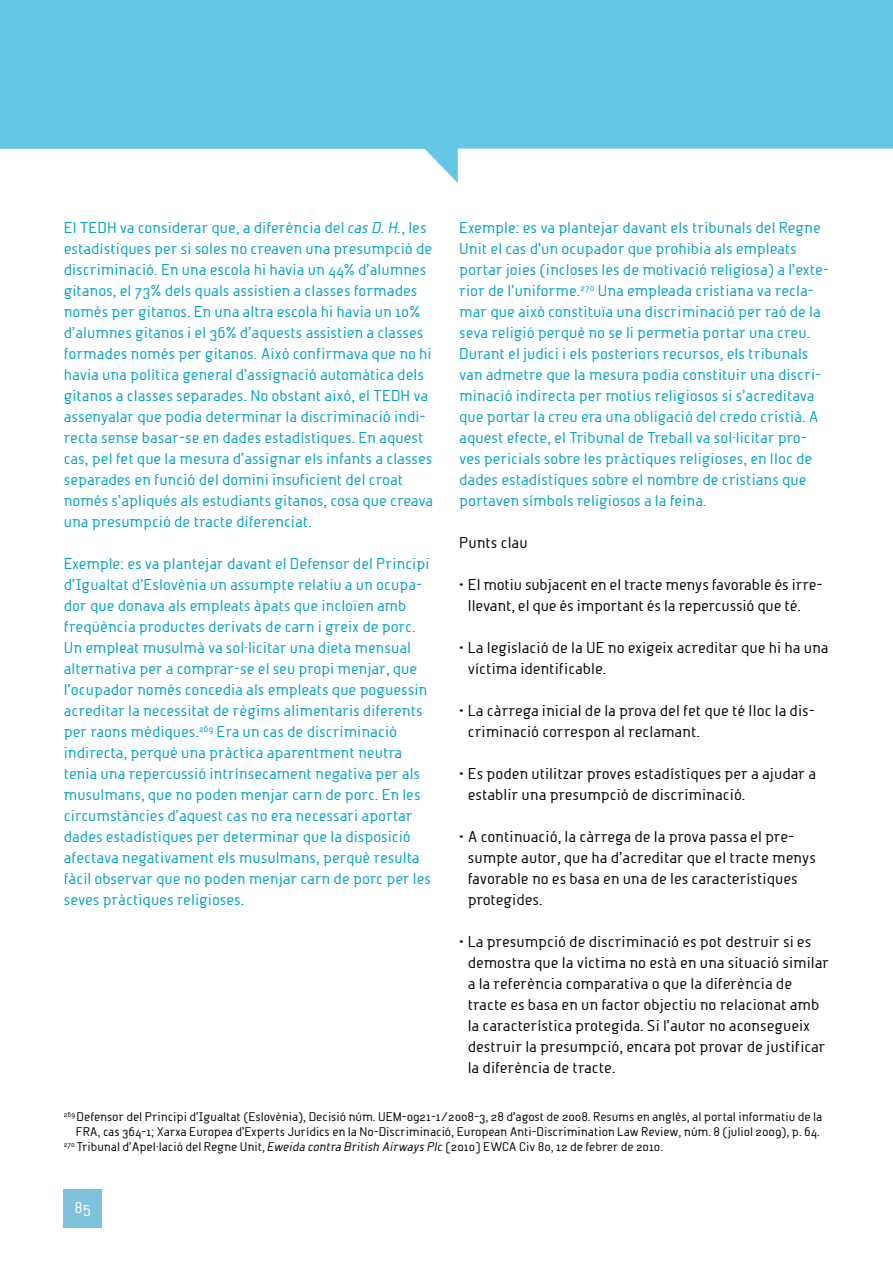
<style>
.page{position:relative;width:893px;height:1263px;background:#fff}
.page>*{position:absolute;margin:0;border:0;box-sizing:border-box;transform-origin:0 0}
.t1{font:15px/21px "Beta Semi Norm";color:#00a1c7}
.t2{font:15px/21px "Beta Semi Norm";color:#000}
.t3{font:15px "Beta Semi Norm";color:#fff}
.t4{font:12px "Beta Semi Norm";letter-spacing:-.005em;color:#000}
.s1{font-style:italic}
</style>
<div class="page">
<div style="left:64px;top:1189px;width:38px;height:39px;background:#7fc2db"></div>
<svg style="left:0;top:0;width:893px;height:183px;fill:#65c5e4"></svg>
<p class="t1" style="left:64px;top:217px;width:371px">El TEDH va considerar que, a diferència del <span class="s1">cas D. H.</span>, les estadístiques per si soles no creaven una presumpció de discriminació. En una escola hi havia un 44% d’alumnes gitanos, el 73% dels quals assistien a classes formades només per gitanos. En una altra escola hi havia un 10% d’alumnes gitanos i el 36% d’aquests assistien a classes formades només per gitanos. Això confirmava que no hi havia una política general d’assignació automàtica dels gitanos a classes separades. No obstant això, el TEDH va assenyalar que podia determinar la discriminació indi&shy;recta sense basar-se en dades estadístiques. En aquest cas, pel fet que la mesura d’assignar els infants a classes separades en funció del domini insuficient del croat només s’apliqués als estudiants gitanos, cosa que creava una presumpció de tracte diferenciat.</p>
<p class="t1" style="left:64px;top:553px;width:369px">Exemple: es va plantejar davant el Defensor del Principi d’Igualtat d’Eslovènia un assumpte relatiu a un ocupa&shy;dor que donava als empleats àpats que incloïen amb freqüència productes derivats de carn i greix de porc.<br>Un empleat musulmà va sol·licitar una dieta mensual alternativa per a comprar-se el seu propi menjar, que l’ocupador només concedia als empleats que poguessin acreditar la necessitat de règims alimentaris diferents per raons mèdiques.<sup>269</sup> Era un cas de discriminació indirecta, perquè una pràctica aparentment neutra tenia una repercussió intrínsecament negativa per als musulmans, que no poden menjar carn de porc. En les circumstàncies d’aquest cas no era necessari aportar dades estadístiques per determinar que la disposició afectava negativament els musulmans, perquè resulta fàcil observar que no poden menjar carn de porc per les seves pràctiques religioses.</p>
<p class="t1" style="left:459px;top:217px;width:371px">Exemple: es va plantejar davant els tribunals del Regne Unit el cas d’un ocupador que prohibia als empleats portar joies (incloses les de motivació religiosa) a l’exte&shy;rior de l’uniforme.<sup>270</sup> Una empleada cristiana va recla&shy;mar que això constituïa una discriminació per raó de la seva religió perquè no se li permetia portar una creu.<br>Durant el judici i els posteriors recursos, els tribunals van admetre que la mesura podia constituir una discri&shy;minació indirecta per motius religiosos si s’acreditava que portar la creu era una obligació del credo cristià. A aquest efecte, el Tribunal de Treball va sol·licitar pro&shy;ves pericials sobre les pràctiques religioses, en lloc de dades estadístiques sobre el nombre de cristians que portaven símbols religiosos a la feina.</p>
<p class="t2" style="left:459px;top:532px;width:70px">Punts clau</p>
<p class="t2" style="left:468px;top:574px;width:357px;text-indent:-9px">• El motiu subjacent en el tracte menys favorable és irre&shy;llevant, el que és important és la repercussió que té.</p>
<p class="t2" style="left:468px;top:637px;width:362px;text-indent:-9px">• La legislació de la UE no exigeix acreditar que hi ha una víctima identificable.</p>
<p class="t2" style="left:468px;top:700px;width:349px;text-indent:-9px">• La càrrega inicial de la prova del fet que té lloc la dis&shy;criminació correspon al reclamant.</p>
<p class="t2" style="left:468px;top:763px;width:350px;text-indent:-9px">• Es poden utilitzar proves estadístiques per a ajudar a establir una presumpció de discriminació.</p>
<p class="t2" style="left:468px;top:826px;width:350px;text-indent:-9px">• A continuació, la càrrega de la prova passa el pre&shy;sumpte autor, que ha d’acreditar que el tracte menys favorable no es basa en una de les característiques protegides.</p>
<p class="t2" style="left:468px;top:931px;width:363px;text-indent:-9px">• La presumpció de discriminació es pot destruir si es demostra que la víctima no està en una situació similar a la referència comparativa o que la diferència de tracte es basa en un factor objectiu no relacionat amb la característica protegida. Si l’autor no aconsegueix destruir la presumpció, encara pot provar de justificar la diferència de tracte.</p>
<p class="t4" style="left:64px;top:1109px;width:760px"><sup>269</sup> Defensor del Principi d’Igualtat (Eslovènia), Decisió núm. UEM-0921-1/2008-3, 28 d’agost de 2008. Resums en anglès, al portal informatiu de la</p>
<p class="t4" style="left:76px;top:1124px;width:746px">FRA, cas 364-1; Xarxa Europea d’Experts Jurídics en la No-Discriminació, European Anti-Discrimination Law Review, núm. 8 (juliol 2009), p. 64.</p>
<p class="t4" style="left:64px;top:1139px;width:601px"><sup>270</sup> Tribunal d’Apel·lació del Regne Unit, <span class="s1">Eweida contra British Airways Plc</span> [2010] EWCA Civ 80, 12 de febrer de 2010.</p>
<p class="t3" style="left:75px;top:1199px;width:18px">85</p>
</div>
